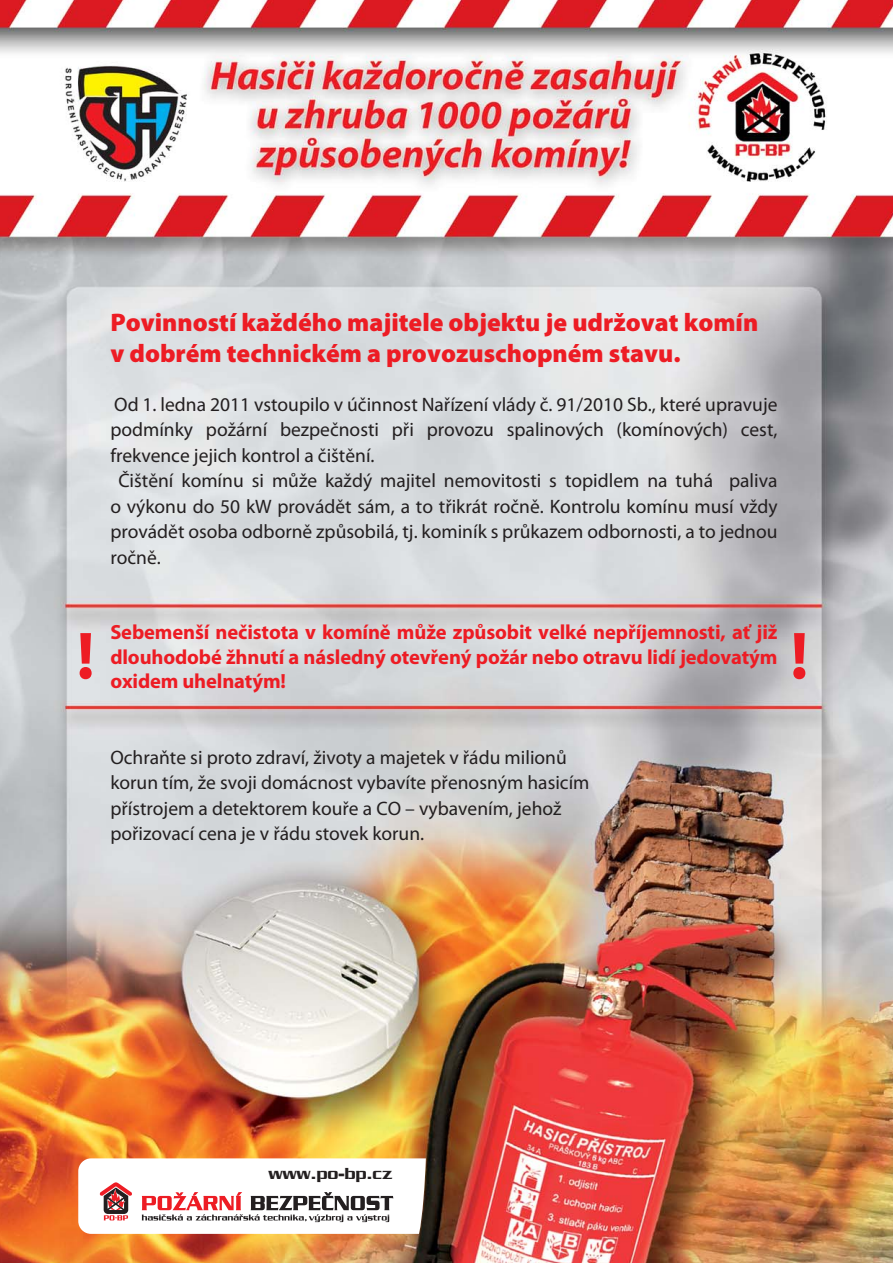
<style>
.page{position:relative;width:893px;height:1263px;background:#fff}
.page>*{position:absolute;margin:0;border:0;box-sizing:border-box;transform-origin:0 0}
.t1{font:700 67.35px "Myriad Pro";color:#ed1c24}
.t2{font:900 25.5px/30.6px "Myriad Pro";color:#ed1c24}
.t3{font:700 20.55px/24.6px "Myriad Pro";letter-spacing:-.005em;color:#ed1c24;text-align:justify}
.t4{font:19.5px/25.5px "Myriad Pro";color:#231f20}
.t5{font:500 17.25px "Serpentine CE";letter-spacing:-.005em;color:#231f20}
</style>
<div class="page">
<img style="left:0;top:0;width:893px;height:1263px">
<svg style="left:78px;top:1158px;width:348px;height:76px"></svg>
<h2 class="t2" style="left:110px;top:307px;width:649px">Povinností každého majitele objektu je udržovat komín v dobrém technickém a provozuschopném stavu.</h2>
<p class="t4" style="left:114px;top:391px;width:665px">Od 1. ledna 2011 vstoupilo v účinnost Nařízení vlády č. 91/2010 Sb., které upravuje</p>
<p class="t4" style="left:110px;top:417px;width:669px">podmínky požární bezpečnosti při provozu spalinových (komínových) cest,</p>
<p class="t4" style="left:110px;top:442px;width:266px">frekvence jejich kontrol a čištění.</p>
<p class="t4" style="left:118px;top:468px;width:661px">Čištění komínu si může každý majitel nemovitosti s topidlem na tuhá paliva</p>
<p class="t4" style="left:110px;top:493px;width:669px">o výkonu do 50 kW provádět sám, a to třikrát ročně. Kontrolu komínu musí vždy</p>
<p class="t4" style="left:110px;top:519px;width:669px">provádět osoba odborně způsobilá, tj. kominík s průkazem odbornosti, a to jednou</p>
<p class="t4" style="left:110px;top:544px;width:52px">ročně.</p>
<p class="t3" style="left:110px;top:619px;width:669px">Sebemenší nečistota v komíně může způsobit velké nepříjemnosti, ať již dlouhodobé žhnutí a následný otevřený požár nebo otravu lidí jedovatým oxidem uhelnatým!</p>
<h1 class="t1" style="left:77px;top:616px;width:20px">!</h1>
<h1 class="t1" style="left:790px;top:616px;width:20px">!</h1>
<p class="t4" style="left:110px;top:744px;width:481px">Ochraňte si proto zdraví, životy a majetek v řádu milionů korun tím, že svoji domácnost vybavíte přenosným hasicím přístrojem a detektorem kouře a CO – vybavením, jehož pořizovací cena je v řádu stovek korun.</p>
<p class="t5" style="left:269px;top:1165px;width:125px">www.po-bp.cz</p>
</div>
